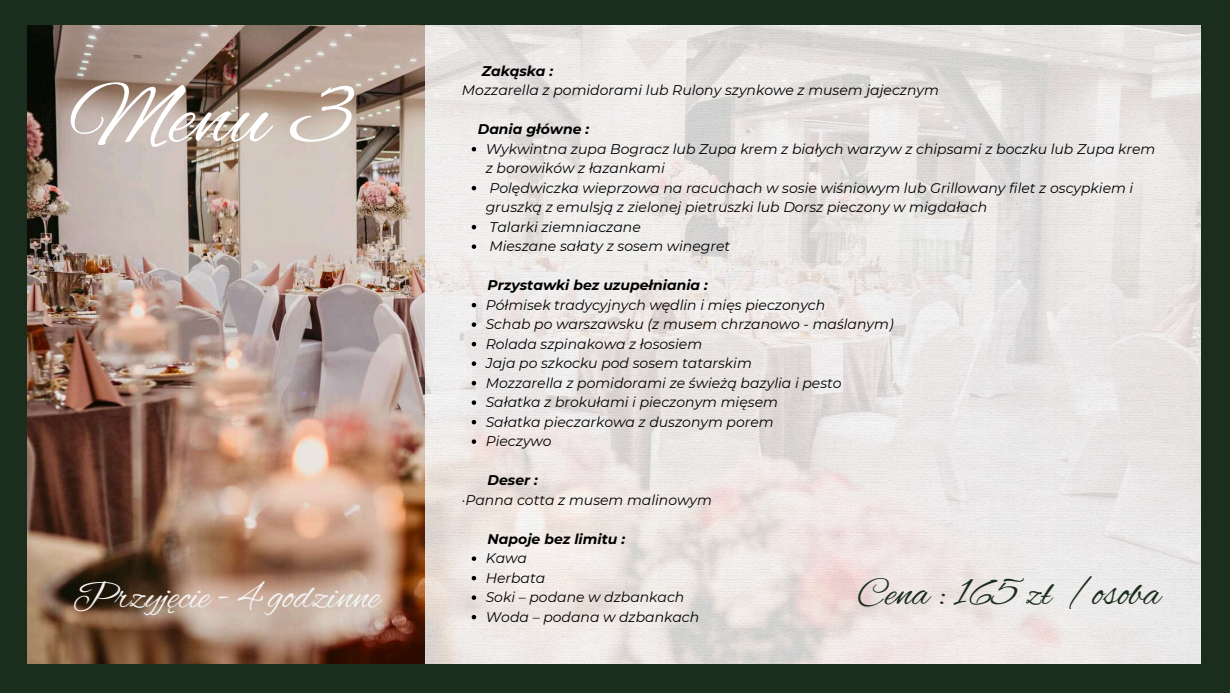
<style>
.page{position:relative;width:1230px;height:693px;background:#1b2d1d}
.page>*{position:absolute;margin:0;border:0;box-sizing:border-box;transform-origin:0 0}
.t1{font:90px "Alex Brush";color:#fff}
.t2{font:40px "Alex Brush";color:#f3f3f3}
.t3{font:40px "Alex Brush";color:#1b2d1d}
.t4{font:italic 14px/19.5px "Montserrat";color:#000}
.t5{font:italic 700 14px "Montserrat";color:#000}
</style>
<div class="page">
<img style="left:27px;top:25px;width:398px;height:638px">
<img style="left:425px;top:25px;width:776px;height:638px">
<svg style="left:472px;top:147px;width:4px;height:4px"></svg>
<svg style="left:472px;top:186px;width:4px;height:4px"></svg>
<svg style="left:472px;top:225px;width:4px;height:4px"></svg>
<svg style="left:472px;top:244px;width:4px;height:5px"></svg>
<svg style="left:472px;top:303px;width:4px;height:4px"></svg>
<svg style="left:472px;top:322px;width:4px;height:5px"></svg>
<svg style="left:472px;top:342px;width:4px;height:4px"></svg>
<svg style="left:472px;top:361px;width:4px;height:5px"></svg>
<svg style="left:472px;top:381px;width:4px;height:4px"></svg>
<svg style="left:472px;top:400px;width:4px;height:5px"></svg>
<svg style="left:472px;top:420px;width:4px;height:4px"></svg>
<svg style="left:472px;top:439px;width:4px;height:5px"></svg>
<svg style="left:472px;top:556px;width:4px;height:5px"></svg>
<svg style="left:472px;top:576px;width:4px;height:4px"></svg>
<svg style="left:472px;top:595px;width:4px;height:5px"></svg>
<svg style="left:472px;top:615px;width:4px;height:4px"></svg>
<p class="t5" style="left:482px;top:62px;width:73px">Zakąska :</p>
<p class="t4" style="left:462px;top:80px;width:479px">Mozzarella z pomidorami lub Rulony szynkowe z musem jajecznym</p>
<p class="t5" style="left:478px;top:121px;width:113px">Dania główne :</p>
<p class="t4" style="left:486px;top:139px;width:671px">Wykwintna zupa Bogracz lub Zupa krem z białych warzyw z chipsami z boczku lub Zupa krem z borowików z łazankami<br>Polędwiczka wieprzowa na racuchach w sosie wiśniowym lub Grillowany filet z oscypkiem i gruszką z emulsją z zielonej pietruszki lub Dorsz pieczony w migdałach<br>Talarki ziemniaczane<br>Mieszane sałaty z sosem winegret</p>
<p class="t5" style="left:488px;top:277px;width:222px">Przystawki bez uzupełniania :</p>
<p class="t4" style="left:486px;top:295px;width:409px">Półmisek tradycyjnych wędlin i mięs pieczonych<br>Schab po warszawsku (z musem chrzanowo - maślanym)<br>Rolada szpinakowa z łososiem<br>Jaja po szkocku pod sosem tatarskim<br>Mozzarella z pomidorami ze świeżą bazylia i pesto Sałatka z brokułami i pieczonym mięsem<br>Sałatka pieczarkowa z duszonym porem<br>Pieczywo</p>
<p class="t5" style="left:488px;top:472px;width:52px">Deser :</p>
<p class="t4" style="left:462px;top:490px;width:252px">·Panna cotta z musem malinowym</p>
<p class="t5" style="left:488px;top:530px;width:139px">Napoje bez limitu :</p>
<p class="t4" style="left:486px;top:548px;width:215px">Kawa<br>Herbata<br>Soki – podane w dzbankach<br>Woda – podana w dzbankach</p>
<h1 class="t1" style="left:69px;top:67px;width:284px">Menu 3</h1>
<h2 class="t2" style="left:73px;top:574px;width:309px">Przyjęcie - 4 godzinne</h2>
<h2 class="t3" style="left:857px;top:571px;width:305px">Cena : 165 zł /osoba</h2>
</div>
